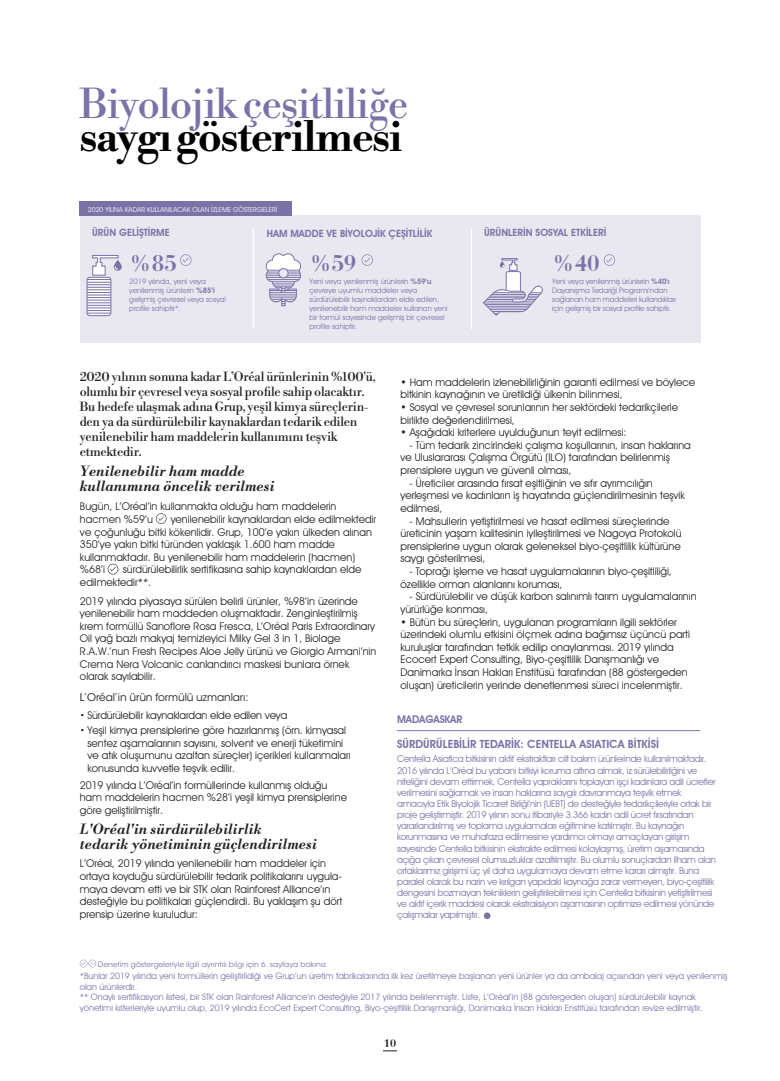
<style>
.page{position:relative;width:780px;height:1081px;background:#fff}
.page>*{position:absolute;margin:0;border:0;box-sizing:border-box;transform-origin:0 0}
.t1{font:700 41.12px "Libre Bodoni";letter-spacing:-.03em;color:#000}
.t2{font:40.25px "Libre Bodoni";letter-spacing:-.03em;color:#7c72a8}
.t3{font:700 22.5px "Bauer Bodoni Std";color:#7c72a8}
.t4{font:italic 700 13.75px/15px "Libre Bodoni";letter-spacing:.025em;color:#231f20}
.t5{font:12.5px/15px "Libre Bodoni";letter-spacing:-.025em;color:#231f20}
.t6{font:600 11.25px "Avant Garde IT Cby BT";letter-spacing:.005em;color:#7c72a8}
.t7{font:700 11px "Bauer Bodoni Std";color:#231f20}
.t8{font:10.62px/12.6px "Avant Garde IT Cby BT";color:#231f20}
.t9{font:10.62px "ITC Avant Garde Std";letter-spacing:-.015em;color:#231f20}
.t10{font:600 10.62px "Avant Garde IT Cby BT";letter-spacing:-.015em;color:#7c72a8}
.t11{font:600 10px "Avant Garde IT Cby BT";color:#7c72a8}
.t12{font:9.38px/11.1px "Avant Garde IT Cby BT";letter-spacing:-.025em;color:#7c72a8}
.t13{font:8.75px/10.5px "Avant Garde IT Cby BT";color:#7c72a8}
.t14{font:7.5px/9px "Avant Garde IT Cby BT";color:#7c72a8}
.t15{font:7.5px "ITC Avant Garde Std";color:#7c72a8}
.t16{font:6.88px "Avant Garde IT Cby BT";color:#fff}
.s1{font-weight:600}
.s2{font-family:"ITC Avant Garde Std"}
</style>
<div class="page">
<svg style="left:156px;top:513px;width:10px;height:11px"></svg>
<svg style="left:108px;top:564px;width:10px;height:10px"></svg>
<div style="left:80px;top:215px;width:620px;height:128px;background:#e9e8f1"></div>
<hr style="left:253px;top:229px;width:1px;height:100px;background:#fff">
<hr style="left:471px;top:229px;width:1px;height:100px;background:#fff">
<div style="left:80px;top:201px;width:212px;height:14px;background:#7c72a8"></div>
<hr style="left:397px;top:730px;width:303px;height:1px;background:#7c72a8">
<div style="left:484px;top:912px;width:6px;height:7px;background:#7c72a8;border-radius:50%"></div>
<svg style="left:180px;top:254px;width:11px;height:12px"></svg>
<svg style="left:361px;top:254px;width:12px;height:12px"></svg>
<svg style="left:603px;top:254px;width:12px;height:12px"></svg>
<svg style="left:80px;top:959px;width:16px;height:8px"></svg>
<svg style="left:266px;top:253px;width:35px;height:53px"></svg>
<div style="left:279px;top:269px;width:9px;height:9px;background:#e9e8f1;border-radius:50%"></div>
<div style="left:278px;top:268px;width:10px;height:10px;border:1px solid #7c72a8;border-radius:50%"></div>
<svg style="left:114px;top:260px;width:8px;height:11px"></svg>
<svg style="left:86px;top:255px;width:33px;height:62px"></svg>
<svg style="left:482px;top:258px;width:60px;height:58px"></svg>
<svg style="left:383px;top:1050px;width:14px;height:1px"></svg>
<h2 class="t2" style="left:80px;top:80px;width:330px">Biyolojik çeşitliliğe</h2>
<h1 class="t1" style="left:80px;top:113px;width:324px">saygı gösterilmesi</h1>
<p class="t16" style="left:88px;top:205px;width:191px">2020 YILINA KADAR KULLANILACAK OLAN İZLEME GÖSTERGELERİ</p>
<p class="t11" style="left:92px;top:227px;width:79px">ÜRÜN GELİŞTİRME</p>
<h3 class="t3" style="left:129px;top:250px;width:49px">%85</h3>
<p class="t14" style="left:129px;top:276px;width:98px">2019 yılında, yeni veya yenilenmiş ürünlerin <span class="s1">%85’i </span>gelişmiş çevresel veya sosyal profile sahiptir*.</p>
<p class="t11" style="left:267px;top:227px;width:167px">HAM MADDE VE BİYOLOJİK ÇEŞİTLİLİK</p>
<h3 class="t3" style="left:309px;top:250px;width:48px">%59</h3>
<p class="t14" style="left:309px;top:276px;width:140px">Yeni veya yenilenmiş ürünlerin <span class="s1">%59'u </span>çevreye uyumlu maddeler veya sürdürülebilir kaynaklardan elde edilen, yenilenebilir ham maddeler kullanan yeni bir formül sayesinde gelişmiş bir çevresel profile sahiptir.</p>
<p class="t11" style="left:484px;top:227px;width:124px">ÜRÜNLERİN SOSYAL ETKİLERİ</p>
<h3 class="t3" style="left:552px;top:250px;width:49px">%40</h3>
<p class="t14" style="left:552px;top:276px;width:125px">Yeni veya yenilenmiş ürünlerin <span class="s1">%40'ı </span>Dayanışma Tedariği Programı’ndan sağlanan ham maddeleri kullandıkları için gelişmiş bir sosyal profile sahiptir.</p>
<p class="t5" style="left:80px;top:370px;width:297px">2020 yılının sonuna kadar L’Oréal ürünlerinin %100'ü, olumlu bir çevresel veya sosyal profile sahip olacaktır.<br>Bu hedefe ulaşmak adına Grup, yeşil kimya süreçlerin&shy;den ya da sürdürülebilir kaynaklardan tedarik edilen yenilenebilir ham maddelerin kullanımını teşvik etmektedir.</p>
<p class="t4" style="left:80px;top:464px;width:196px">Yenilenebilir ham madde kullanımına öncelik verilmesi</p>
<p class="t8" style="left:80px;top:500px;width:258px">Bugün, L’Oréal’in kullanmakta olduğu ham maddelerin hacmen %59’u</p>
<p class="t8" style="left:80px;top:513px;width:298px;text-indent:91px">yenilenebilir kaynaklardan elde edilmektedir ve çoğunluğu bitki kökenlidir. Grup, 100’e yakın ülkeden alınan 350’ye yakın bitki türünden yaklaşık 1.600 ham madde kullanmaktadır. Bu yenilenebilir ham maddelerin (hacmen) %68’i</p>
<p class="t8" style="left:80px;top:563px;width:283px;text-indent:43px">sürdürülebilirlik sertifikasına sahip kaynaklardan elde edilmektedir**.</p>
<p class="t8" style="left:80px;top:594px;width:298px">2019 yılında piyasaya sürülen belirli ürünler, %98’in üzerinde yenilenebilir ham maddeden oluşmaktadır. Zenginleştirilmiş krem formüllü Sanoflore Rosa Fresca, L’Oréal Paris Extraordinary Oil yağ bazlı makyaj temizleyici Milky Gel 3 in 1, Biolage R.A.W.’nun Fresh Recipes Aloe Jelly ürünü ve Giorgio Armani’nin Crema Nera Volcanic canlandırıcı maskesi bunlara örnek olarak sayılabilir.</p>
<p class="t9" style="left:80px;top:690px;width:170px">L’Oréal’in ürün formülü uzmanları:</p>
<p class="t8" style="left:80px;top:708px;width:209px"><span class="s2">•</span> Sürdürülebilir kaynaklardan elde edilen veya</p>
<p class="t8" style="left:87px;top:724px;width:265px;text-indent:-8px"><span class="s2">•</span> Yeşil kimya prensiplerine göre hazırlanmış (örn. kimyasal sentez aşamalarının sayısını, solvent ve enerji tüketimini ve atık oluşumunu azaltan süreçler) içerikleri kullanmaları konusunda kuvvetle teşvik edilir.</p>
<p class="t8" style="left:80px;top:778px;width:269px">2019 yılında L’Oréal’in formüllerinde kullanmış olduğu ham maddelerin hacmen %28’i yeşil kimya prensiplerine göre geliştirilmiştir.</p>
<p class="t4" style="left:80px;top:823px;width:238px">L'Oréal'in sürdürülebilirlik<br>tedarik yönetiminin güçlendirilmesi</p>
<p class="t8" style="left:80px;top:857px;width:264px">L’Oréal, 2019 yılında yenilenebilir ham maddeler için ortaya koyduğu sürdürülebilir tedarik politikalarını uygula&shy;maya devam etti ve bir STK olan Rainforest Alliance’ın desteğiyle bu politikaları güçlendirdi. Bu yaklaşım şu dört prensip üzerine kuruludur:</p>
<p class="t8" style="left:400px;top:375px;width:296px">• Ham maddelerin izlenebilirliğinin garanti edilmesi ve böylece bitkinin kaynağının ve üretildiği ülkenin bilinmesi,</p>
<p class="t8" style="left:400px;top:401px;width:279px">• Sosyal ve çevresel sorunlarının her sektördeki tedarikçilerle birlikte değerlendirilmesi,</p>
<p class="t8" style="left:400px;top:426px;width:227px">• Aşağıdaki kriterlere uyulduğunun teyit edilmesi:</p>
<p class="t8" style="left:400px;top:438px;width:292px;text-indent:9px">- Tüm tedarik zincirindeki çalışma koşullarının, insan haklarına ve Uluslararası Çalışma Örgütü (ILO) tarafından belirlenmiş prensiplere uygun ve güvenli olması,</p>
<p class="t8" style="left:400px;top:476px;width:286px;text-indent:9px">- Üreticiler arasında fırsat eşitliğinin ve sıfır ayrımcılığın yerleşmesi ve kadınların iş hayatında güçlendirilmesinin teşvik edilmesi,</p>
<p class="t8" style="left:400px;top:514px;width:282px;text-indent:9px">- Mahsullerin yetiştirilmesi ve hasat edilmesi süreçlerinde üreticinin yaşam kalitesinin iyileştirilmesi ve Nagoya Protokolü prensiplerine uygun olarak geleneksel biyo-çeşitlilik kültürüne saygı gösterilmesi,</p>
<p class="t8" style="left:400px;top:565px;width:273px;text-indent:9px">- Toprağı işleme ve hasat uygulamalarının biyo-çeşitliliği, özellikle orman alanlarını koruması,</p>
<p class="t8" style="left:400px;top:590px;width:297px;text-indent:9px">- Sürdürülebilir ve düşük karbon salınımlı tarım uygulamalarının yürürlüğe konması,</p>
<p class="t8" style="left:400px;top:615px;width:291px">• Bütün bu süreçlerin, uygulanan programların ilgili sektörler üzerindeki olumlu etkisini ölçmek adına bağımsız üçüncü parti kuruluşlar tarafından tetkik edilip onaylanması. 2019 yılında Ecocert Expert Consulting, Biyo-çeşitlilik Danışmanlığı ve Danimarka İnsan Hakları Enstitüsü tarafından (88 göstergeden oluşan) üreticilerin yerinde denetlenmesi süreci incelenmiştir.</p>
<p class="t10" style="left:397px;top:713px;width:67px">MADAGASKAR</p>
<p class="t6" style="left:397px;top:737px;width:263px">SÜRDÜRÜLEBİLİR TEDARİK: CENTELLA ASIATICA BİTKİSİ</p>
<p class="t12" style="left:397px;top:753px;width:320px">Centella Asiatica bitkisinin aktif ekstraktları cilt bakım ürünlerinde kullanılmaktadır.<br>2016 yılında L’Oréal bu yabani bitkiyi koruma altına almak, iz sürülebilirliğini ve niteliğini devam ettirmek, Centella yapraklarını toplayan işçi kadınlara adil ücretler verilmesini sağlamak ve insan haklarına saygılı davranmaya teşvik etmek amacıyla Etik Biyolojik Ticaret Birliği’nin (UEBT) de desteğiyle tedarikçileriyle ortak bir proje geliştirmiştir. 2019 yılının sonu itibariyle 3.366 kadın adil ücret fırsatından yararlandırılmış ve toplama uygulamaları eğitimine katılmıştır. Bu kaynağın korunmasına ve muhafaza edilmesine yardımcı olmayı amaçlayan girişim sayesinde Centella bitkisinin ekstrakte edilmesi kolaylaşmış, üretim aşamasında açığa çıkan çevresel olumsuzluklar azaltılmıştır. Bu olumlu sonuçlardan ilham alan ortaklarımız girişimi üç yıl daha uygulamaya devam etme kararı almıştır. Buna paralel olarak bu narin ve kırılgan yapıdaki kaynağa zarar vermeyen, biyo-çeşitlilik dengesini bozmayan tekniklerin geliştirilebilmesi için Centella bitkisinin yetiştirilmesi ve aktif içerik maddesi olarak ekstraksiyon aşamasının optimize edilmesi yönünde çalışmalar yapılmıştır.</p>
<p class="t15" style="left:98px;top:959px;width:231px">Denetim göstergeleriyle ilgili ayrıntılı bilgi için 6. sayfaya bakınız.</p>
<p class="t13" style="left:80px;top:971px;width:649px">*Bunlar 2019 yılında yeni formüllerin geliştirildiği ve Grup’un üretim fabrikalarında ilk kez üretilmeye başlanan yeni ürünler ya da ambalaj açısından yeni veya yenilenmiş olan ürünlerdir.<br>** Onaylı sertifikasyon listesi, bir STK olan Rainforest Alliance’ın desteğiyle 2017 yılında belirlenmiştir. Liste, L’Oréal’in (88 göstergeden oluşan) sürdürülebilir kaynak yönetimi kriterleriyle uyumlu olup, 2019 yılında EcoCert Expert Consulting, Biyo-çeşitlilik Danışmanlığı, Danimarka İnsan Hakları Enstitüsü tarafından revize edilmiştir.</p>
<p class="t7" style="left:384px;top:1036px;width:14px">10</p>
</div>
